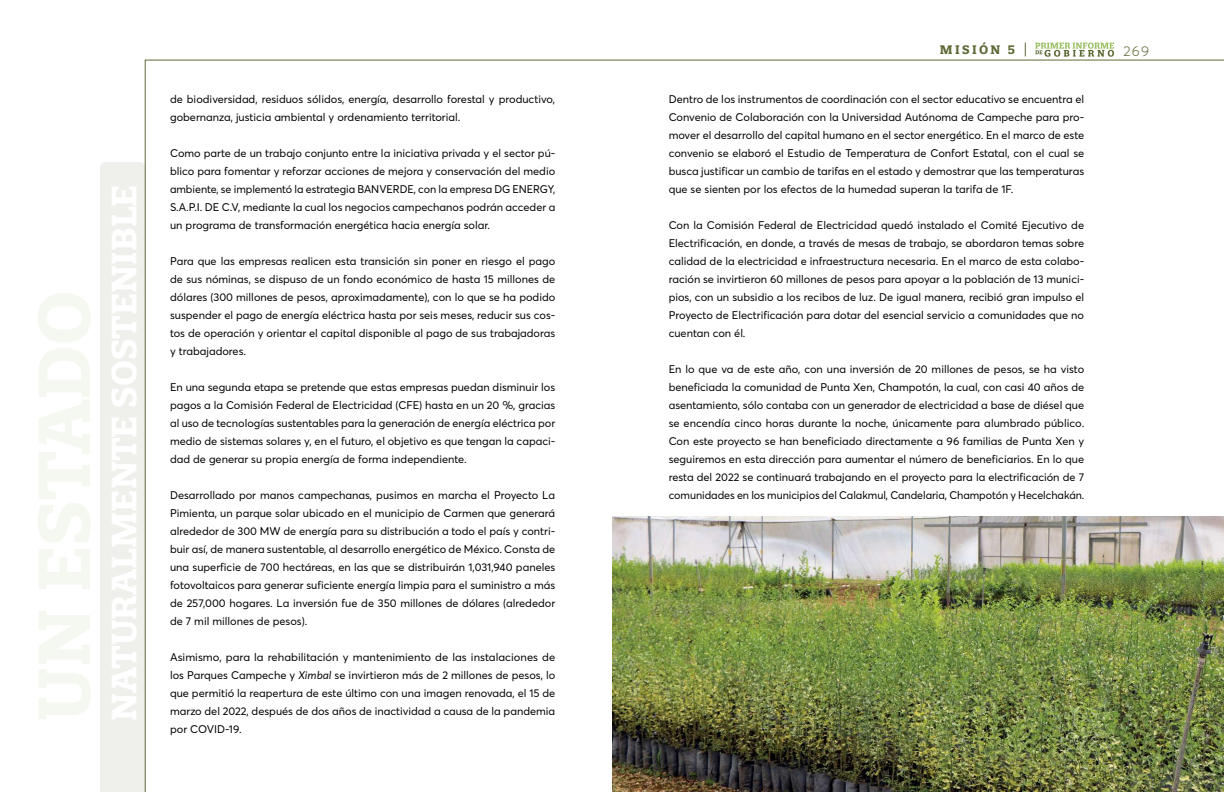
<style>
.page{position:relative;width:1224px;height:792px;background:#fff}
.page>*{position:absolute;margin:0;border:0;box-sizing:border-box;transform-origin:0 0}
.t1{font:300 14px "Averta";color:#5e6b37}
.t2{font:700 12px "Quatro Slab";letter-spacing:.2em;color:#5e6b37}
.t3{font:11px/18px "Averta";color:#000;text-align:justify}
.s1{font-style:italic}
</style>
<div class="page">
<svg style="left:1035px;top:43px;width:79px;height:14px"></svg>
<div style="left:100px;top:162px;width:45px;height:630px;background:#eff0eb"></div>
<svg style="left:1025px;top:43px;width:1px;height:13px"></svg>
<img style="left:612px;top:517px;width:612px;height:275px">
<p class="t3" style="left:170px;top:90px;width:387px">de biodiversidad, residuos sólidos, energía, desarrollo forestal y productivo, gobernanza, justicia ambiental y ordenamiento territorial.</p>
<p class="t3" style="left:170px;top:144px;width:387px">Como parte de un trabajo conjunto entre la iniciativa privada y el sector pú&shy;blico para fomentar y reforzar acciones de mejora y conservación del medio ambiente, se implementó la estrategia BANVERDE, con la empresa DG ENERGY, S.A.P.I. DE C.V, mediante la cual los negocios campechanos podrán acceder a un programa de transformación energética hacia energía solar.</p>
<p class="t3" style="left:170px;top:252px;width:387px">Para que las empresas realicen esta transición sin poner en riesgo el pago de sus nóminas, se dispuso de un fondo económico de hasta 15 millones de dólares (300 millones de pesos, aproximadamente), con lo que se ha podido suspender el pago de energía eléctrica hasta por seis meses, reducir sus cos&shy;tos de operación y orientar el capital disponible al pago de sus trabajadoras y trabajadores.</p>
<p class="t3" style="left:170px;top:378px;width:387px">En una segunda etapa se pretende que estas empresas puedan disminuir los pagos a la Comisión Federal de Electricidad (CFE) hasta en un 20 %, gracias al uso de tecnologías sustentables para la generación de energía eléctrica por medio de sistemas solares y, en el futuro, el objetivo es que tengan la capaci&shy;dad de generar su propia energía de forma independiente.</p>
<p class="t3" style="left:170px;top:486px;width:387px">Desarrollado por manos campechanas, pusimos en marcha el Proyecto La Pimienta, un parque solar ubicado en el municipio de Carmen que generará alrededor de 300 MW de energía para su distribución a todo el país y contri&shy;buir así, de manera sustentable, al desarrollo energético de México. Consta de una superficie de 700 hectáreas, en las que se distribuirán 1,031,940 paneles fotovoltaicos para generar suficiente energía limpia para el suministro a más de 257,000 hogares. La inversión fue de 350 millones de dólares (alrededor de 7 mil millones de pesos).</p>
<p class="t3" style="left:170px;top:648px;width:387px">Asimismo, para la rehabilitación y mantenimiento de las instalaciones de los Parques Campeche y <span class="s1">Ximbal</span> se invirtieron más de 2 millones de pesos, lo que permitió la reapertura de este último con una imagen renovada, el 15 de marzo del 2022, después de dos años de inactividad a causa de la pandemia por COVID-19.</p>
<p class="t2" style="left:940px;top:42px;width:77px">MISIÓN 5</p>
<p class="t1" style="left:1124px;top:42px;width:27px">269</p>
<p class="t3" style="left:669px;top:90px;width:417px">Dentro de los instrumentos de coordinación con el sector educativo se encuentra el Convenio de Colaboración con la Universidad Autónoma de Campeche para pro&shy;mover el desarrollo del capital humano en el sector energético. En el marco de este convenio se elaboró el Estudio de Temperatura de Confort Estatal, con el cual se busca justificar un cambio de tarifas en el estado y demostrar que las temperaturas que se sienten por los efectos de la humedad superan la tarifa de 1F.</p>
<p class="t3" style="left:669px;top:216px;width:417px">Con la Comisión Federal de Electricidad quedó instalado el Comité Ejecutivo de Electrificación, en donde, a través de mesas de trabajo, se abordaron temas sobre calidad de la electricidad e infraestructura necesaria. En el marco de esta colabo&shy;ración se invirtieron 60 millones de pesos para apoyar a la población de 13 munici&shy;pios, con un subsidio a los recibos de luz. De igual manera, recibió gran impulso el Proyecto de Electrificación para dotar del esencial servicio a comunidades que no cuentan con él.</p>
<p class="t3" style="left:669px;top:360px;width:417px">En lo que va de este año, con una inversión de 20 millones de pesos, se ha visto beneficiada la comunidad de Punta Xen, Champotón, la cual, con casi 40 años de asentamiento, sólo contaba con un generador de electricidad a base de diésel que se encendía cinco horas durante la noche, únicamente para alumbrado público.<br>Con este proyecto se han beneficiado directamente a 96 familias de Punta Xen y seguiremos en esta dirección para aumentar el número de beneficiarios. En lo que resta del 2022 se continuará trabajando en el proyecto para la electrificación de 7 comunidades en los municipios del Calakmul, Candelaria, Champotón y Hecelchakán.</p>
</div>
